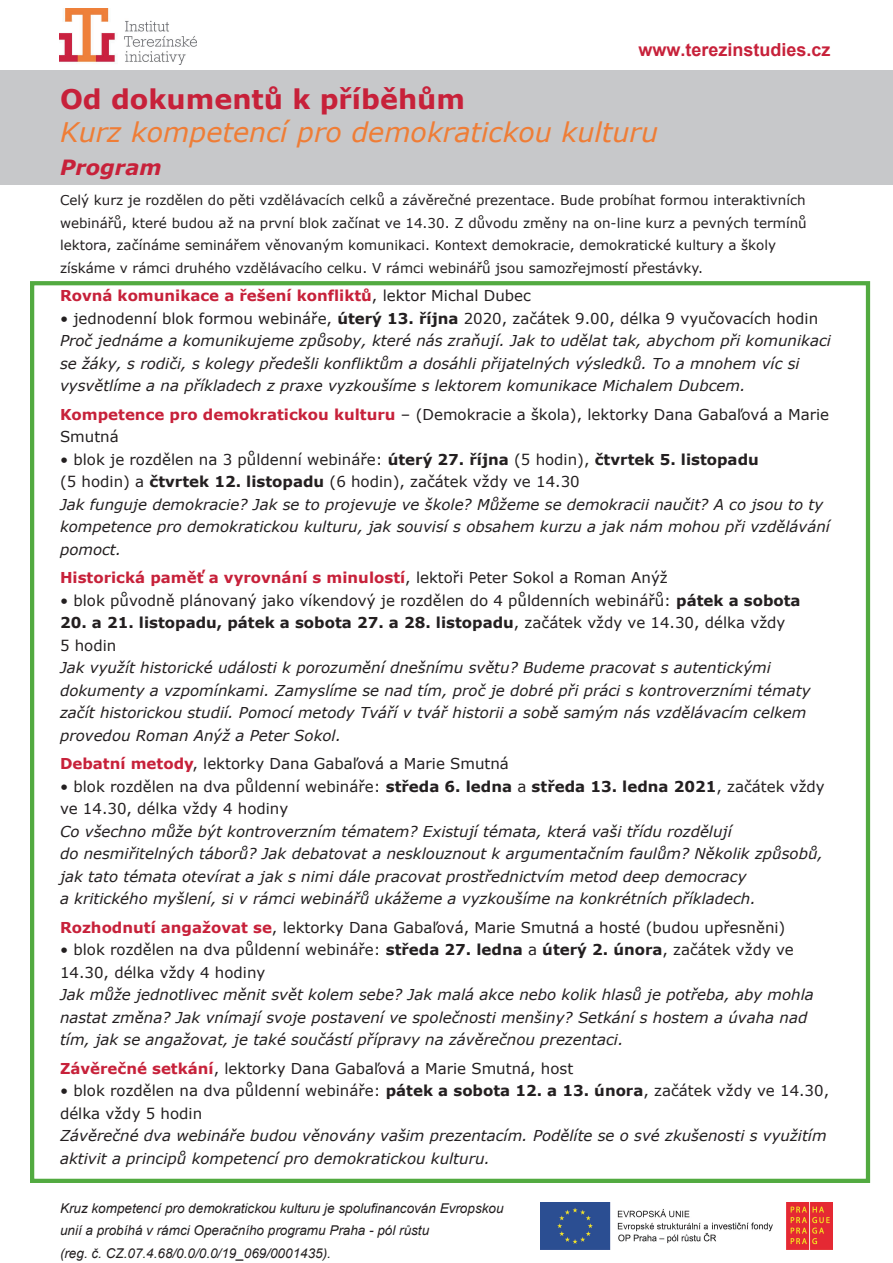
<style>
.page{position:relative;width:893px;height:1263px;background:#fff}
.page>*{position:absolute;margin:0;border:0;box-sizing:border-box;transform-origin:0 0}
.t1{font:italic 27px "Verdana";color:#ef7d36}
.t2{font:700 27px "Verdana";color:#c7213a}
.t3{font:italic 700 21px "Verdana";color:#c7213a}
.t4{font:700 18px "Arial";color:#c7213a}
.t5{font:italic 15px/22.5px "Verdana";color:#231f20}
.t6{font:15px/22.5px "Verdana";color:#231f20}
.t7{font:700 15px "Verdana";color:#c7213a}
.t8{font:700 15px/22.5px "Verdana";color:#231f20}
.t9{font:13.5px/22.5px "Verdana";color:#231f20}
.t10{font:italic 13.5px/22.5px "Arial";color:#231f20}
.s1{font-weight:400;color:#231f20}
.s2{font-style:normal}
.s3{font-weight:700;font-style:normal}
.s4{font-weight:700;color:#c7213a}
.s5{font-weight:700}
.s6{font-weight:400}
</style>
<div class="page">
<div style="left:30px;top:281px;width:840px;height:902px;border:4px solid #52aa40"></div>
<div style="left:0;top:70px;width:893px;height:115px;background:#c7c8ca"></div>
<img style="left:60px;top:9px;width:137px;height:55px">
<img style="left:540px;top:1203px;width:293px;height:47px">
<p class="t4" style="left:639px;top:39px;width:194px">www.terezinstudies.cz</p>
<h1 class="t2" style="left:60px;top:82px;width:407px">Od dokumentů k příběhům</h1>
<h1 class="t1" style="left:60px;top:115px;width:600px">Kurz kompetencí pro demokratickou kulturu</h1>
<h2 class="t3" style="left:60px;top:154px;width:103px">Program</h2>
<p class="t9" style="left:60px;top:188px;width:748px">Celý kurz je rozdělen do pěti vzdělávacích celků a závěrečné prezentace. Bude probíhat formou interaktivních webinářů, které budou až na první blok začínat ve 14.30. Z důvodu změny na on-line kurz a pevných termínů lektora, začínáme seminářem věnovaným komunikaci. Kontext demokracie, demokratické kultury a školy získáme v rámci druhého vzdělávacího celku. V rámci webinářů jsou samozřejmostí přestávky.</p>
<p class="t7" style="left:60px;top:286px;width:472px">Rovná komunikace a řešení konfliktů<span class="s1">, lektor Michal Dubec</span></p>
<p class="t5" style="left:60px;top:306px;width:772px"><span class="s2">• jednodenní blok formou webináře,</span> <span class="s3">úterý 13. října</span> <span class="s2">2020, začátek 9.00, délka 9 vyučovacích hodin </span>Proč jednáme a komunikujeme způsoby, které nás zraňují. Jak to udělat tak, abychom při komunikaci se žáky, s rodiči, s kolegy předešli konfliktům a dosáhli přijatelných výsledků. To a mnohem víc si vysvětlíme a na příkladech z praxe vyzkoušíme s lektorem komunikace Michalem Dubcem.</p>
<p class="t6" style="left:60px;top:402px;width:771px"><span class="s4">Kompetence pro demokratickou kulturu</span> – (Demokracie a škola), lektorky Dana Gabaľová a Marie<br>Smutná</p>
<p class="t5" style="left:60px;top:447px;width:771px"><span class="s2">• blok je rozdělen na 3 půldenní webináře:</span> <span class="s3">úterý 27. října</span> <span class="s2">(5 hodin),</span> <span class="s3">čtvrtek 5. listopadu<br></span><span class="s2">(5 hodin) a</span> <span class="s3">čtvrtek 12. listopadu</span> <span class="s2">(6 hodin), začátek vždy ve 14.30<br></span>Jak funguje demokracie? Jak se to projevuje ve škole? Můžeme se demokracii naučit? A co jsou to ty kompetence pro demokratickou kulturu, jak souvisí s obsahem kurzu a jak nám mohou při vzdělávání pomoct.</p>
<p class="t7" style="left:60px;top:568px;width:609px">Historická paměť a vyrovnání s minulostí<span class="s1">, lektoři Peter Sokol a Roman Anýž</span></p>
<p class="t6" style="left:60px;top:588px;width:742px">• blok původně plánovaný jako víkendový je rozdělen do 4 půldenních webinářů: <span class="s5">pátek a sobota</span></p>
<p class="t8" style="left:60px;top:611px;width:727px">20. a 21. listopadu, pátek a sobota 27. a 28. listopadu<span class="s6">, začátek vždy ve 14.30, délka vždy<br>5 hodin</span></p>
<p class="t5" style="left:60px;top:656px;width:752px">Jak využít historické události k porozumění dnešnímu světu? Budeme pracovat s autentickými dokumenty a vzpomínkami. Zamyslíme se nad tím, proč je dobré při práci s kontroverzními tématy začít historickou studií. Pomocí metody Tváří v tvář historii a sobě samým nás vzdělávacím celkem provedou Roman Anýž a Peter Sokol.</p>
<p class="t6" style="left:60px;top:752px;width:450px"><span class="s4">Debatní metody</span>, lektorky Dana Gabaľová a Marie Smutná</p>
<p class="t6" style="left:60px;top:774px;width:766px">• blok rozdělen na dva půldenní webináře: <span class="s5">středa 6. ledna</span> a <span class="s5">středa 13. ledna 2021</span>, začátek vždy ve 14.30, délka vždy 4 hodiny</p>
<p class="t5" style="left:60px;top:819px;width:764px">Co všechno může být kontroverzním tématem? Existují témata, která vaši třídu rozdělují<br>do nesmiřitelných táborů? Jak debatovat a nesklouznout k argumentačním faulům? Několik způsobů, jak tato témata otevírat a jak s nimi dále pracovat prostřednictvím metod deep democracy<br>a kritického myšlení, si v rámci webinářů ukážeme a vyzkoušíme na konkrétních příkladech.</p>
<p class="t6" style="left:60px;top:915px;width:727px"><span class="s4">Rozhodnutí angažovat se</span>, lektorky Dana Gabaľová, Marie Smutná a hosté (budou upřesněni)</p>
<p class="t6" style="left:60px;top:938px;width:735px">• blok rozdělen na dva půldenní webináře: <span class="s5">středa 27. ledna</span> a <span class="s5">úterý 2. února</span>, začátek vždy ve<br>14.30, délka vždy 4 hodiny</p>
<p class="t5" style="left:60px;top:983px;width:755px">Jak může jednotlivec měnit svět kolem sebe? Jak malá akce nebo kolik hlasů je potřeba, aby mohla nastat změna? Jak vnímají svoje postavení ve společnosti menšiny? Setkání s hostem a úvaha nad tím, jak se angažovat, je také součástí přípravy na závěrečnou prezentaci.</p>
<p class="t6" style="left:60px;top:1056px;width:515px"><span class="s4">Závěrečné setkání</span>, lektorky Dana Gabaľová a Marie Smutná, host</p>
<p class="t6" style="left:60px;top:1079px;width:771px">• blok rozdělen na dva půldenní webináře: <span class="s5">pátek a sobota 12. a 13. února</span>, začátek vždy ve 14.30, délka vždy 5 hodin</p>
<p class="t5" style="left:60px;top:1124px;width:768px">Závěrečné dva webináře budou věnovány vašim prezentacím. Podělíte se o své zkušenosti s využitím aktivit a principů kompetencí pro demokratickou kulturu.</p>
<p class="t10" style="left:60px;top:1197px;width:445px">Kruz kompetencí pro demokratickou kulturu je spolufinancován Evropskou unií a probíhá v rámci Operačního programu Praha - pól růstu<br>(reg. č. CZ.07.4.68/0.0/0.0/19_069/0001435).</p>
</div>
